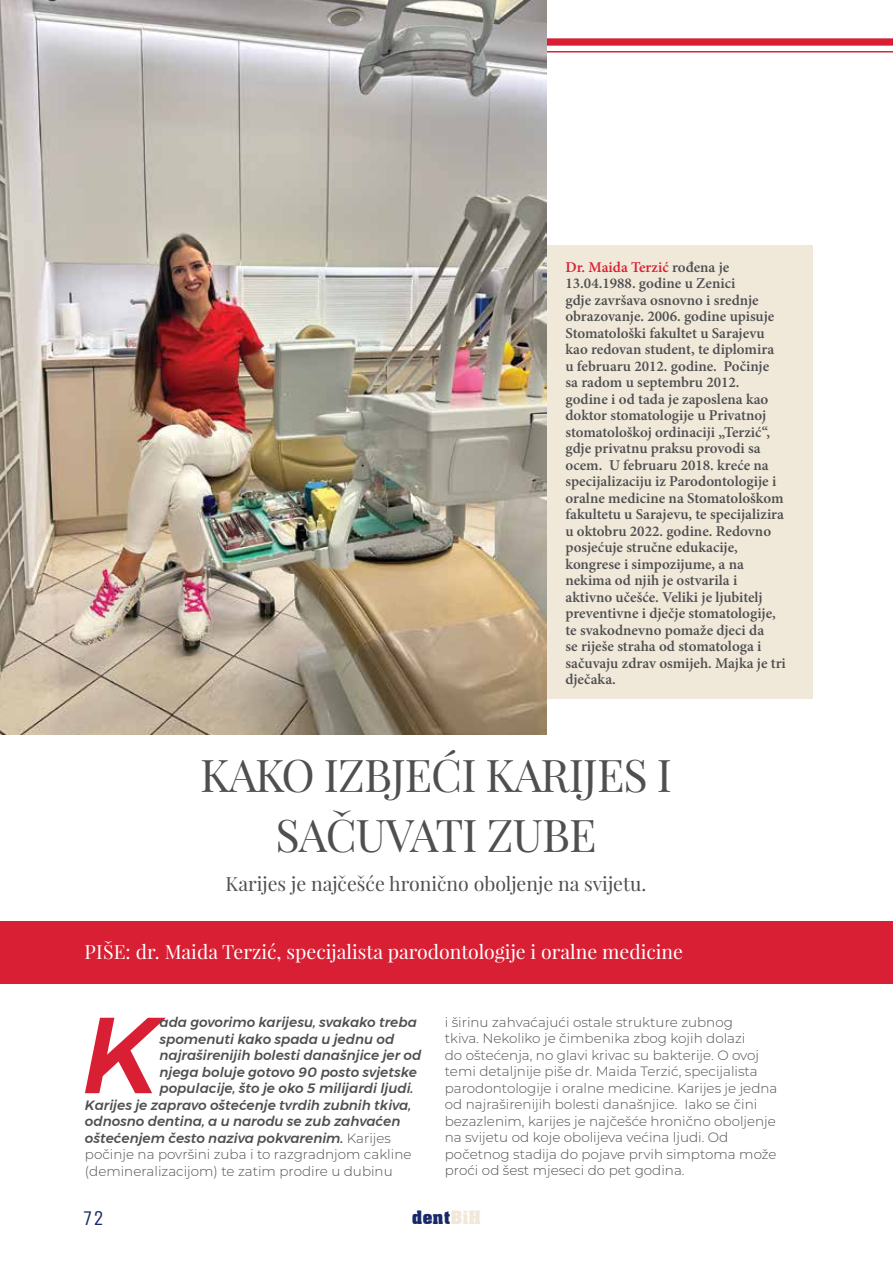
<style>
.page{position:relative;width:893px;height:1263px;background:#fff}
.page>*{position:absolute;margin:0;border:0;box-sizing:border-box;transform-origin:0 0}
.t1{font:italic 500 107.85px "Montserrat";color:#d81f33}
.t2{font:45px/60px "Playfair Display";letter-spacing:-.02em;color:#4f4f51;text-align:center}
.t3{font:21px "Unica One";color:#172969}
.t4{font:19.5px "Playfair Display";color:#fff}
.t5{font:19.5px "Playfair Display";color:#4f4f51}
.t6{font:700 18px "Aachen BT";color:#172969}
.t7{font:600 15px/16.5px "Minion Pro";color:#4f4f51}
.t8{font:300 13.5px/16.5px "Montserrat";color:#4f4f51}
.t9{font:italic 500 13.5px "Montserrat";color:#4f4f51}
.s1{color:#d81f33}
.s2{font-weight:300;font-style:normal}
.s3{color:#f0e8d9}
</style>
<div class="page">
<div style="left:84px;top:38px;width:809px;height:8px;background:#d81f33"></div>
<hr style="left:84px;top:51px;width:809px;height:1px;background:#d81f33">
<div style="left:471px;top:245px;width:342px;height:454px;background:#f0e8d9"></div>
<img style="left:0;top:0;width:547px;height:734px">
<div style="left:0;top:922px;width:893px;height:62px;background:#d81f33"></div>
<p class="t7" style="left:565px;top:259px;width:222px"><span class="s1">Dr. Maida Terzić</span> rođena je<br>13.04.1988. godine u Zenici<br>gdje završava osnovno i srednje obrazovanje. 2006. godine upisuje<br>Stomatološki fakultet u Sarajevu kao redovan student, te diplomira u februaru 2012. godine. Počinje<br>sa radom u septembru 2012.<br>godine i od tada je zaposlena kao doktor stomatologije u Privatnoj stomatološkoj ordinaciji „Terzić“, gdje privatnu praksu provodi sa ocem. U februaru 2018. kreće na specijalizaciju iz Parodontologije i oralne medicine na Stomatološkom fakultetu u Sarajevu, te specijalizira u oktobru 2022. godine. Redovno posjećuje stručne edukacije, kongrese i simpozijume, a na nekima od njih je ostvarila i aktivno učešće. Veliki je ljubitelj preventivne i dječje stomatologije, te svakodnevno pomaže djeci da<br>se riješe straha od stomatologa i sačuvaju zdrav osmijeh. Majka je tri dječaka.</p>
<h2 class="t2" style="left:200px;top:744px;width:473px">KAKO IZBJEĆI KARIJES I<br>SAČUVATI ZUBE</h2>
<h3 class="t5" style="left:226px;top:872px;width:422px">Karijes je najčešće hronično oboljenje na svijetu.</h3>
<h3 class="t4" style="left:85px;top:940px;width:600px">PIŠE: dr. Maida Terzić, specijalista parodontologije i oralne medicine</h3>
<p class="t9" style="left:159px;top:1012px;width:259px">ada govorimo karijesu, svakako treba</p>
<p class="t9" style="left:159px;top:1028px;width:236px">spomenuti kako spada u jednu od</p>
<p class="t9" style="left:159px;top:1045px;width:263px">najraširenijih bolesti današnjice jer od</p>
<p class="t9" style="left:159px;top:1061px;width:259px">njega boluje gotovo 90 posto svjetske</p>
<p class="t9" style="left:159px;top:1078px;width:256px">populacije, što je oko 5 milijardi ljudi.</p>
<p class="t9" style="left:85px;top:1094px;width:328px">Karijes je zapravo oštećenje tvrdih zubnih tkiva,</p>
<p class="t9" style="left:85px;top:1111px;width:317px">odnosno dentina, a u narodu se zub zahvaćen</p>
<p class="t9" style="left:85px;top:1127px;width:308px">oštećenjem često naziva pokvarenim. <span class="s2">Karijes</span></p>
<p class="t8" style="left:85px;top:1146px;width:328px">počinje na površini zuba i to razgradnjom cakline</p>
<p class="t8" style="left:85px;top:1162px;width:309px">(demineralizacijom) te zatim prodire u dubinu</p>
<h1 class="t1" style="left:81px;top:971px;width:80px">K</h1>
<p class="t8" style="left:445px;top:1013px;width:334px">i širinu zahvaćajući ostale strukture zubnog<br>tkiva. Nekoliko je čimbenika zbog kojih dolazi<br>do oštećenja, no glavi krivac su bakterije. O ovoj temi detaljnije piše dr. Maida Terzić, specijalista parodontologije i oralne medicine. Karijes je jedna od najraširenijih bolesti današnjice. Iako se čini bezazlenim, karijes je najčešće hronično oboljenje na svijetu od koje obolijeva većina ljudi. Od početnog stadija do pojave prvih simptoma može proći od šest mjeseci do pet godina.</p>
<h3 class="t3" style="left:83px;top:1206px;width:23px">72</h3>
<p class="t6" style="left:412px;top:1206px;width:71px">dent<span class="s3">BiH</span></p>
</div>
